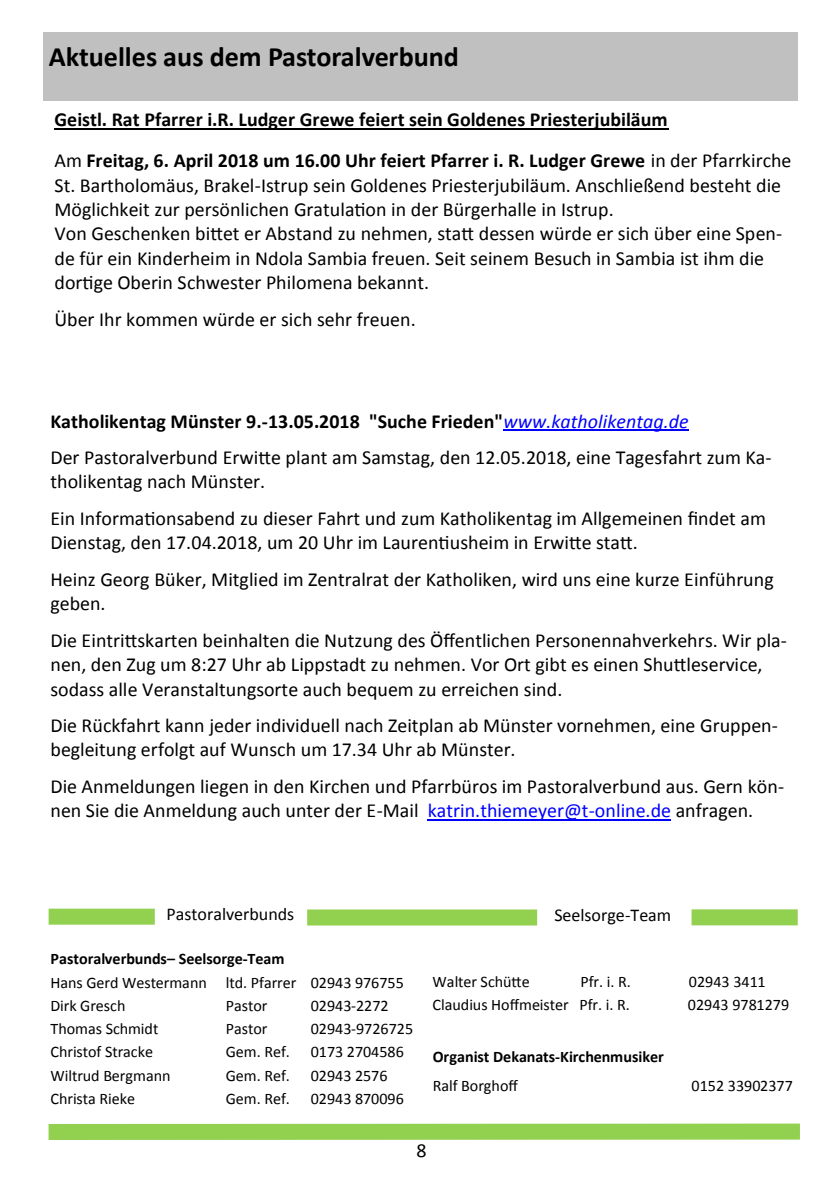
<style>
.page{position:relative;width:840px;height:1191px;background:#fff}
.page>*{position:absolute;margin:0;border:0;box-sizing:border-box;transform-origin:0 0}
.t1{font:700 28px "Calibri";color:#000}
.t2{font:20px/24.4px "Calibri";color:#000}
.t3{font:700 20px/41px "Calibri";color:#000}
.t4{font:18px "Calibri";color:#000}
.t5{font:16px/23.2px "Calibri";color:#000}
.t6{font:700 16px/29.2px "Calibri";color:#000}
.s1{font-weight:400}
.s2{font-weight:700}
.s3{font-style:italic;color:#00f}
.s4{color:#00f}
</style>
<div class="page">
<div style="left:43px;top:32px;width:753px;height:69px;background:#c0c0c0"></div>
<div style="left:49px;top:1123px;width:750px;height:17px;background:#92d050"></div>
<div style="left:307px;top:909px;width:230px;height:16px;background:#92d050"></div>
<div style="left:49px;top:908px;width:106px;height:16px;background:#92d050"></div>
<div style="left:691px;top:909px;width:106px;height:16px;background:#92d050"></div>
<hr style="left:54px;top:128px;width:614px;height:1px;background:#000">
<hr style="left:503px;top:430px;width:185px;height:1px;background:#00f">
<hr style="left:427px;top:819px;width:243px;height:1px;background:#00f">
<p class="t1" style="left:49px;top:38px;width:411px">Aktuelles aus dem Pastoralverbund</p>
<p class="t3" style="left:54px;top:99px;width:738px">Geistl. Rat Pfarrer i.R. Ludger Grewe feiert sein Goldenes Priesterjubiläum<br><span class="s1">Am</span> Freitag, 6. April 2018 um 16.00 Uhr feiert Pfarrer i. R. Ludger Grewe <span class="s1">in der Pfarrkirche</span></p>
<p class="t2" style="left:54px;top:173px;width:728px">St. Bartholomäus, Brakel-Istrup sein Goldenes Priesterjubiläum. Anschließend besteht die Möglichkeit zur persönlichen Gratulation in der Bürgerhalle in Istrup.<br>Von Geschenken bittet er Abstand zu nehmen, statt dessen würde er sich über eine Spen&shy;de für ein Kinderheim in Ndola Sambia freuen. Seit seinem Besuch in Sambia ist ihm die dortige Oberin Schwester Philomena bekannt.</p>
<p class="t2" style="left:54px;top:307px;width:362px">Über Ihr kommen würde er sich sehr freuen.</p>
<p class="t2" style="left:50px;top:403px;width:722px;line-height:36.6px"><span class="s2">Katholikentag Münster 9.-13.05.2018 "Suche Frieden"</span><span class="s3">www.katholikentag.de<br></span>Der Pastoralverbund Erwitte plant am Samstag, den 12.05.2018, eine Tagesfahrt zum Ka-</p>
<p class="t2" style="left:50px;top:464px;width:716px;line-height:36.4px">tholikentag nach Münster.<br>Ein Informationsabend zu dieser Fahrt und zum Katholikentag im Allgemeinen findet am</p>
<p class="t2" style="left:50px;top:524px;width:724px;line-height:36.4px">Dienstag, den 17.04.2018, um 20 Uhr im Laurentiusheim in Erwitte statt.<br>Heinz Georg Büker, Mitglied im Zentralrat der Katholiken, wird uns eine kurze Einführung</p>
<p class="t2" style="left:50px;top:585px;width:737px;line-height:36.6px">geben.<br>Die Eintrittskarten beinhalten die Nutzung des Öffentlichen Personennahverkehrs. Wir pla-</p>
<p class="t2" style="left:50px;top:652px;width:713px">nen, den Zug um 8:27 Uhr ab Lippstadt zu nehmen. Vor Ort gibt es einen Shuttleservice, sodass alle Veranstaltungsorte auch bequem zu erreichen sind.</p>
<p class="t2" style="left:50px;top:713px;width:728px">Die Rückfahrt kann jeder individuell nach Zeitplan ab Münster vornehmen, eine Gruppen&shy;begleitung erfolgt auf Wunsch um 17.34 Uhr ab Münster.</p>
<p class="t2" style="left:50px;top:774px;width:734px">Die Anmeldungen liegen in den Kirchen und Pfarrbüros im Pastoralverbund aus. Gern kön&shy;nen Sie die Anmeldung auch unter der E-Mail <span class="s4">katrin.thiemeyer@t-online.de</span> anfragen.</p>
<p class="t4" style="left:166px;top:902px;width:129px">Pastoralverbunds</p>
<p class="t4" style="left:554px;top:904px;width:118px">Seelsorge-Team</p>
<p class="t5" style="left:50px;top:947px;width:355px"><span class="s2">Pastoralverbunds– Seelsorge-Team<br></span>Hans Gerd Westermann ltd. Pfarrer 02943 976755<br>Dirk Gresch</p>
<p class="t5" style="left:432px;top:970px;width:99px">Walter Schütte</p>
<p class="t5" style="left:580px;top:970px;width:52px">Pfr. i. R.</p>
<p class="t5" style="left:688px;top:970px;width:78px">02943 3411</p>
<p class="t5" style="left:432px;top:993px;width:198px">Claudius Hoffmeister Pfr. i. R.</p>
<p class="t5" style="left:687px;top:993px;width:103px">02943 9781279</p>
<p class="t5" style="left:226px;top:994px;width:43px">Pastor</p>
<p class="t5" style="left:310px;top:994px;width:79px">02943-2272</p>
<p class="t5" style="left:50px;top:1017px;width:109px">Thomas Schmidt</p>
<p class="t5" style="left:226px;top:1017px;width:43px">Pastor</p>
<p class="t5" style="left:310px;top:1017px;width:104px">02943-9726725</p>
<p class="t5" style="left:50px;top:1040px;width:104px">Christof Stracke</p>
<p class="t5" style="left:226px;top:1040px;width:66px">Gem. Ref.</p>
<p class="t5" style="left:310px;top:1040px;width:95px">0173 2704586</p>
<p class="t5" style="left:50px;top:1063px;width:122px">Wiltrud Bergmann</p>
<p class="t5" style="left:226px;top:1063px;width:66px">Gem. Ref.</p>
<p class="t5" style="left:310px;top:1063px;width:78px">02943 2576</p>
<p class="t5" style="left:50px;top:1087px;width:86px">Christa Rieke</p>
<p class="t5" style="left:226px;top:1087px;width:66px">Gem. Ref.</p>
<p class="t5" style="left:310px;top:1087px;width:95px">02943 870096</p>
<p class="t6" style="left:432px;top:1041px;width:232px">Organist Dekanats-Kirchenmusiker<br><span class="s1">Ralf Borghoff</span></p>
<p class="t2" style="left:416px;top:1138px;width:12px">8</p>
<p class="t5" style="left:691px;top:1074px;width:103px">0152 33902377</p>
</div>
